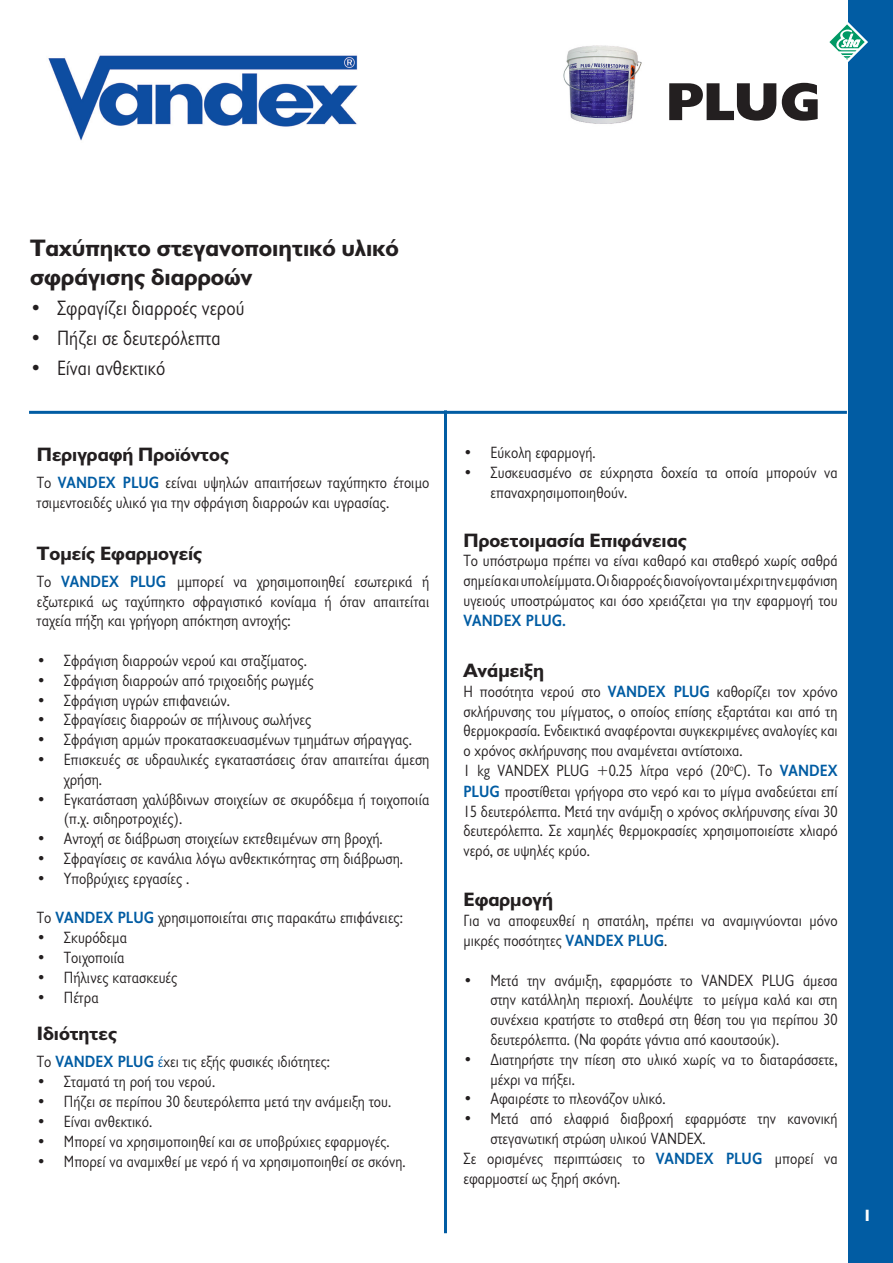
<style>
.page{position:relative;width:893px;height:1263px;background:#fff}
.page>*{position:absolute;margin:0;border:0;box-sizing:border-box;transform-origin:0 0}
.t1{font:800 54px "Gill Sans Hel";color:#231f20}
.t2{font:700 24px/28.8px "Gill Sans Hel";color:#231f20}
.t3{font:21px "Gill Sans Hel Semi Condenced";color:#231f20}
.t4{font:700 19.5px "Gill Sans Hel";color:#231f20}
.t5{font:16.5px/19.8px "Gill Sans Hel Semi Condenced";color:#231f20}
.t6{font:16.5px/19.8px "Gill Sans Hel SCOS";color:#231f20}
.page_number{font:700 16.5px "Gill Sans Hel";color:#fff}
.s1{font-weight:700;color:#015ca3}
.s2{font-family:"Gill Sans Hel SCOS";font-weight:700;color:#015ca3}
.s3{color:#015ca3}
</style>
<div class="page">
<div style="left:848px;top:0;width:45px;height:1263px;background:#015ca3"></div>
<svg style="left:829px;top:22px;width:39px;height:40px"></svg>
<img style="left:48px;top:55px;width:310px;height:86px">
<hr style="left:29px;top:411px;width:818px;height:3px;background:#015ca3">
<hr style="left:444px;top:410px;width:3px;height:823px;background:#015ca3">
<img style="left:563px;top:45px;width:79px;height:79px">
<p class="t1" style="left:665px;top:74px;width:157px">PLUG</p>
<p class="t2" style="left:30px;top:234px;width:370px">Ταχύπηκτο στεγανοποιητικό υλικό σφράγισης διαρροών</p>
<p class="t3" style="left:30px;top:296px;width:216px">• Σφραγίζει διαρροές νερού</p>
<p class="t3" style="left:30px;top:326px;width:192px">• Πήζει σε δευτερόλεπτα</p>
<p class="t3" style="left:30px;top:356px;width:137px">• Είναι ανθεκτικό</p>
<p class="t4" style="left:37px;top:444px;width:194px">Περιγραφή Προϊόντος</p>
<p class="t6" style="left:37px;top:473px;width:394px">Το <span class="s1">VANDEX PLUG</span> εείναι υψηλών απαιτήσεων ταχύπηκτο έτοιμο τσιμεντοειδές υλικό για την σφράγιση διαρροών και υγρασίας.</p>
<p class="t4" style="left:37px;top:543px;width:167px">Τομείς Εφαρμογείς</p>
<p class="t6" style="left:37px;top:572px;width:394px;text-align:justify">Το <span class="s1">VANDEX PLUG</span> μμπορεί να χρησιμοποιηθεί εσωτερικά ή εξωτερικά ως ταχύπηκτο σφραγιστικό κονίαμα ή όταν απαιτείται ταχεία πήξη και γρήγορη απόκτηση αντοχής:</p>
<p class="t6" style="left:37px;top:651px;width:272px">• Σφράγιση διαρροών νερού και σταξίματος.</p>
<p class="t6" style="left:37px;top:671px;width:279px">• Σφράγιση διαρροών από τριχοειδής ρωγμές</p>
<p class="t6" style="left:37px;top:691px;width:195px">• Σφράγιση υγρών επιφανειών.</p>
<p class="t6" style="left:37px;top:710px;width:276px">• Σφραγίσεις διαρροών σε πήλινους σωλήνες</p>
<p class="t6" style="left:37px;top:730px;width:377px">• Σφράγιση αρμών προκατασκευασμένων τμημάτων σήραγγας.</p>
<p class="t6" style="left:64px;top:750px;width:367px;text-indent:-27px">• Επισκευές σε υδραυλικές εγκαταστάσεις όταν απαιτείται άμεση χρήση.</p>
<p class="t6" style="left:64px;top:790px;width:367px;text-indent:-27px">• Εγκατάσταση χαλύβδινων στοιχείων σε σκυρόδεμα ή τοιχοποιία (π.χ. σιδηροτροχιές).</p>
<p class="t6" style="left:37px;top:829px;width:347px">• Αντοχή σε διάβρωση στοιχείων εκτεθειμένων στη βροχή.</p>
<p class="t6" style="left:37px;top:849px;width:368px">• Σφραγίσεις σε κανάλια λόγω ανθεκτικότητας στη διάβρωση.</p>
<p class="t6" style="left:37px;top:869px;width:154px">• Υποβρύχιες εργασίες .</p>
<p class="t6" style="left:37px;top:908px;width:368px">Το <span class="s1">VANDEX PLUG</span> χρησιμοποιείται στις παρακάτω επιφάνειες:</p>
<p class="t6" style="left:37px;top:928px;width:92px">• Σκυρόδεμα</p>
<p class="t6" style="left:37px;top:948px;width:89px">• Τοιχοποιία</p>
<p class="t6" style="left:37px;top:968px;width:142px">• Πήλινες κατασκευές</p>
<p class="t6" style="left:37px;top:988px;width:63px">• Πέτρα</p>
<p class="t4" style="left:37px;top:1024px;width:82px">Ιδιότητες</p>
<p class="t5" style="left:37px;top:1052px;width:294px">Το <span class="s2">VANDEX PLUG</span> <span class="s3">έ</span>χει τις εξής φυσικές ιδιότητες:</p>
<p class="t5" style="left:37px;top:1072px;width:180px">• Σταματά τη ροή του νερού.</p>
<p class="t5" style="left:37px;top:1092px;width:356px">• Πήζει σε περίπου 30 δευτερόλεπτα μετά την ανάμειξη του.</p>
<p class="t5" style="left:37px;top:1111px;width:117px">• Είναι ανθεκτικό.</p>
<p class="t5" style="left:37px;top:1131px;width:354px">• Μπορεί να χρησιμοποιηθεί και σε υποβρύχιες εφαρμογές.</p>
<p class="t5" style="left:37px;top:1151px;width:370px">• Μπορεί να αναμιχθεί με νερό ή να χρησιμοποιηθεί σε σκόνη.</p>
<p class="t5" style="left:463px;top:443px;width:134px">• Εύκολη εφαρμογή.</p>
<p class="t5" style="left:490px;top:463px;width:349px;text-indent:-27px">• Συσκευασμένο σε εύχρηστα δοχεία τα οποία μπορούν να επαναχρησιμοποιηθούν.</p>
<p class="t4" style="left:463px;top:530px;width:225px">Προετοιμασία Επιφάνειας</p>
<p class="t5" style="left:463px;top:551px;width:376px;text-align:justify">Το υπόστρωμα πρέπει να είναι καθαρό και σταθερό χωρίς σαθρά σημεία και υπολείμματα. Οι διαρροές διανοίγονται μέχρι την εμφάνιση υγειούς υποστρώματος και όσο χρειάζεται για την εφαρμογή του <span class="s2">VANDEX PLUG.</span></p>
<p class="t4" style="left:463px;top:660px;width:82px">Ανάμειξη</p>
<p class="t5" style="left:463px;top:681px;width:376px;text-align:justify">Η ποσότητα νερού στο <span class="s2">VANDEX PLUG</span> καθορίζει τον χρόνο σκλήρυνσης του μίγματος, ο οποίος επίσης εξαρτάται και από τη θερμοκρασία. Ενδεικτικά αναφέρονται συγκεκριμένες αναλογίες και ο χρόνος σκλήρυνσης που αναμένεται αντίστοιχα.</p>
<p class="t5" style="left:463px;top:761px;width:376px;text-align:justify">1 kg VANDEX PLUG +0.25 λίτρα νερό (20<sup>o</sup>C). Το <span class="s2">VANDEX PLUG</span> προστίθεται γρήγορα στο νερό και το μίγμα αναδεύεται επί 15 δευτερόλεπτα. Μετά την ανάμιξη ο χρόνος σκλήρυνσης είναι 30 δευτερόλεπτα. Σε χαμηλές θερμοκρασίες χρησιμοποιείστε χλιαρό νερό, σε υψηλές κρύο.</p>
<p class="t4" style="left:463px;top:889px;width:91px">Εφαρμογή</p>
<p class="t5" style="left:463px;top:910px;width:376px;line-height:20.2px">Για να αποφευχθεί η σπατάλη, πρέπει να αναμιγνύονται μόνο μικρές ποσότητες <span class="s2">VANDEX PLUG</span>.</p>
<p class="t5" style="left:490px;top:970px;width:349px;text-align:justify;text-indent:-27px">• Μετά την ανάμιξη, εφαρμόστε το VANDEX PLUG άμεσα στην κατάλληλη περιοχή. Δουλέψτε το μείγμα καλά και στη συνέχεια κρατήστε το σταθερά στη θέση του για περίπου 30 δευτερόλεπτα. (Να φοράτε γάντια από καουτσούκ).</p>
<p class="t5" style="left:490px;top:1049px;width:349px;text-indent:-27px">• Διατηρήστε την πίεση στο υλικό χωρίς να το διαταράσσετε, μέχρι να πήξει.</p>
<p class="t5" style="left:463px;top:1089px;width:204px">• Αφαιρέστε το πλεονάζον υλικό.</p>
<p class="t5" style="left:490px;top:1109px;width:349px;text-indent:-27px">• Μετά από ελαφριά διαβροχή εφαρμόστε την κανονική στεγανωτική στρώση υλικού VANDEX.</p>
<p class="t5" style="left:463px;top:1149px;width:376px">Σε ορισμένες περιπτώσεις το <span class="s2">VANDEX PLUG</span> μπορεί να εφαρμοστεί ως ξηρή σκόνη.</p>
<p class="page_number" style="left:865px;top:1207px;width:7px">1</p>
</div>
